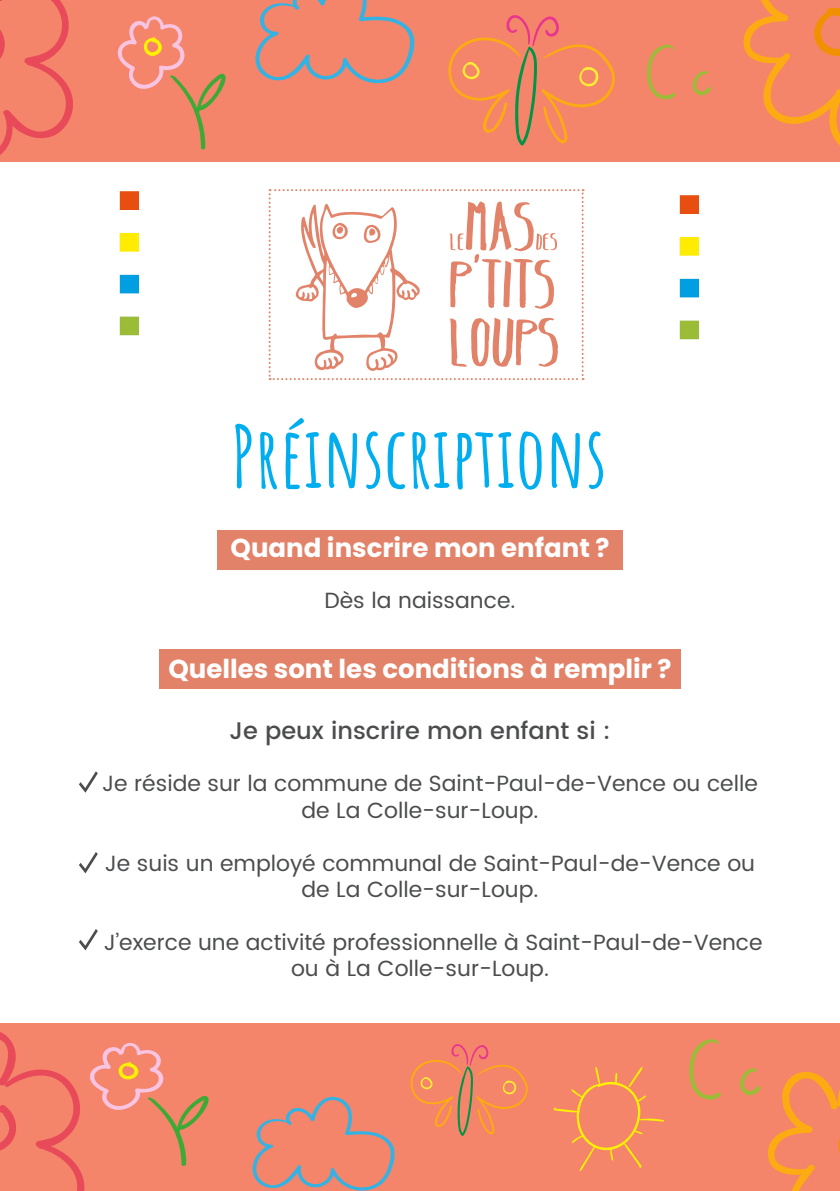
<style>
.page{position:relative;width:840px;height:1191px;background:#fff}
.page>*{position:absolute;margin:0;border:0;box-sizing:border-box;transform-origin:0 0}
.t1{font:700 84px "Amatic SC";color:#00aeef}
.t2{font:700 26px "Poppins";color:#fff}
.t3{font:500 24px "Poppins";color:#4b4c4d}
.t4{font:22px/26.4px "Poppins";color:#4b4c4d}
</style>
<div class="page">
<div style="left:159px;top:649px;width:521px;height:39px;background:#e28369"></div>
<div style="left:217px;top:530px;width:405px;height:39px;background:#e28369"></div>
<div style="left:0;top:0;width:839px;height:161px;background:#f4846a"></div>
<svg style="left:743px;top:0;width:96px;height:145px"></svg>
<svg style="left:647px;top:44px;width:28px;height:56px"></svg>
<svg style="left:692px;top:71px;width:19px;height:25px"></svg>
<svg style="left:0;top:0;width:82px;height:162px"></svg>
<svg style="left:448px;top:15px;width:167px;height:131px"></svg>
<svg style="left:117px;top:16px;width:109px;height:134px"></svg>
<img style="left:669px;top:161px;width:41px;height:179px">
<svg style="left:268px;top:189px;width:315px;height:191px"></svg>
<div style="left:0;top:1023px;width:839px;height:168px;background:#f4846a"></div>
<svg style="left:768px;top:1072px;width:71px;height:119px"></svg>
<svg style="left:553px;top:1067px;width:111px;height:104px"></svg>
<svg style="left:689px;top:1039px;width:32px;height:61px"></svg>
<svg style="left:740px;top:1068px;width:21px;height:28px"></svg>
<svg style="left:410px;top:1044px;width:118px;height:92px"></svg>
<svg style="left:252px;top:1096px;width:143px;height:95px"></svg>
<svg style="left:0;top:1032px;width:209px;height:159px"></svg>
<img style="left:110px;top:132px;width:41px;height:204px">
<svg style="left:79px;top:771px;width:19px;height:21px"></svg>
<svg style="left:79px;top:852px;width:19px;height:21px"></svg>
<svg style="left:79px;top:929px;width:19px;height:21px"></svg>
<svg style="left:255px;top:0;width:160px;height:84px"></svg>
<p class="t1" style="left:231px;top:392px;width:377px">Préinscriptions</p>
<p class="t2" style="left:230px;top:532px;width:380px">Quand inscrire mon enfant ?</p>
<p class="t4" style="left:324px;top:587px;width:192px">Dès la naissance.</p>
<p class="t2" style="left:168px;top:654px;width:504px">Quelles sont les conditions à remplir ?</p>
<p class="t3" style="left:229px;top:712px;width:382px">Je peux inscrire mon enfant si :</p>
<p class="t4" style="left:301px;top:771px;width:457px;text-indent:-199px">Je réside sur la commune de Saint-Paul-de-Vence ou celle de La Colle-sur-Loup.</p>
<p class="t4" style="left:301px;top:850px;width:455px;text-indent:-197px">Je suis un employé communal de Saint-Paul-de-Vence ou de La Colle-sur-Loup.</p>
<p class="t4" style="left:291px;top:929px;width:473px;text-indent:-187px">J’exerce une activité professionnelle à Saint-Paul-de-Vence ou à La Colle-sur-Loup.</p>
</div>
